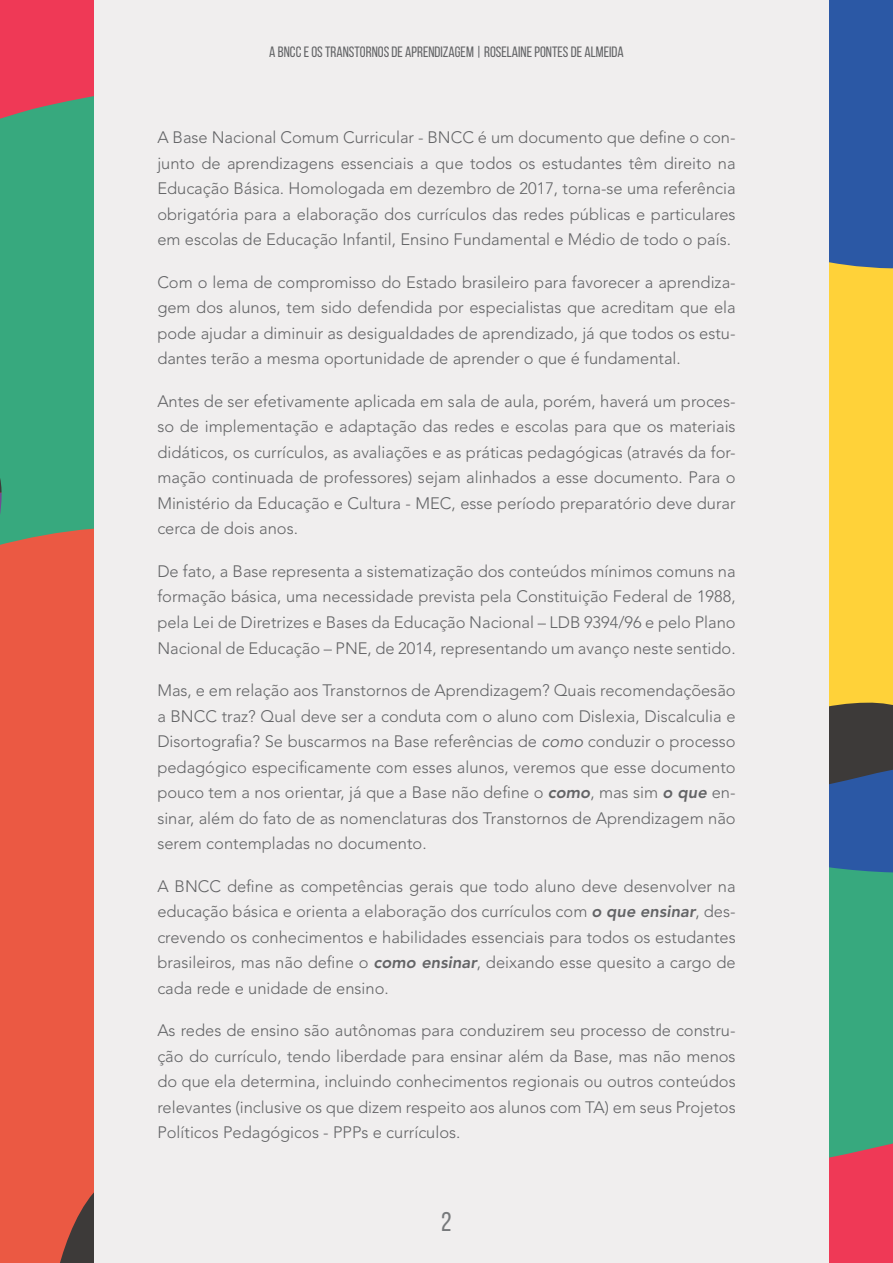
<style>
.page{position:relative;width:893px;height:1263px;background:#f0eeee}
.page>*{position:absolute;margin:0;border:0;box-sizing:border-box;transform-origin:0 0}
.t1{font:27px "Bebas Neue";color:#77797b}
.Normal_black{font:300 16.5px/25.5px "Avenir LT Std";color:#636466;text-align:justify}
.t2{font:15px "Bebas Neue";color:#636466}
.s1{font-weight:400;font-style:italic}
.s2{font-weight:800;font-style:italic}
</style>
<div class="page">
<svg style="left:829px;top:0;width:64px;height:650px;background:#a8a065"></svg>
<svg style="left:829px;top:650px;width:64px;height:613px;background:#697e6e"></svg>
<div style="left:0;top:676px;width:94px;height:587px;background:#eb5943"></div>
<svg style="left:0;top:0;width:94px;height:676px;background:#79866b"></svg>
<p class="t2" style="left:269px;top:44px;width:356px">A BNCC E OS TRANSTORNOS DE APRENDIZAGEM | ROSELAINE PONTES DE ALMEIDA</p>
<p class="Normal_black" style="left:157px;top:125px;width:580px">A Base Nacional Comum Curricular - BNCC é um documento que define o con&shy;junto de aprendizagens essenciais a que todos os estudantes têm direito na Educação Básica. Homologada em dezembro de 2017, torna-se uma referência obrigatória para a elaboração dos currículos das redes públicas e particulares em escolas de Educação Infantil, Ensino Fundamental e Médio de todo o país.</p>
<p class="Normal_black" style="left:157px;top:270px;width:580px">Com o lema de compromisso do Estado brasileiro para favorecer a aprendiza&shy;gem dos alunos, tem sido defendida por especialistas que acreditam que ela pode ajudar a diminuir as desigualdades de aprendizado, já que todos os estu&shy;dantes terão a mesma oportunidade de aprender o que é fundamental.</p>
<p class="Normal_black" style="left:157px;top:389px;width:580px">Antes de ser efetivamente aplicada em sala de aula, porém, haverá um proces&shy;so de implementação e adaptação das redes e escolas para que os materiais didáticos, os currículos, as avaliações e as práticas pedagógicas (através da for&shy;mação continuada de professores) sejam alinhados a esse documento. Para o Ministério da Educação e Cultura - MEC, esse período preparatório deve durar cerca de dois anos.</p>
<p class="Normal_black" style="left:157px;top:559px;width:580px">De fato, a Base representa a sistematização dos conteúdos mínimos comuns na formação básica, uma necessidade prevista pela Constituição Federal de 1988, pela Lei de Diretrizes e Bases da Educação Nacional – LDB 9394/96 e pelo Plano Nacional de Educação – PNE, de 2014, representando um avanço neste sentido.</p>
<p class="Normal_black" style="left:157px;top:678px;width:580px">Mas, e em relação aos Transtornos de Aprendizagem? Quais recomendaçõesão a BNCC traz? Qual deve ser a conduta com o aluno com Dislexia, Discalculia e Disortografia? Se buscarmos na Base referências de <span class="s1">como</span> conduzir o processo pedagógico especificamente com esses alunos, veremos que esse documento pouco tem a nos orientar, já que a Base não define o <span class="s2">como</span>, mas sim <span class="s2">o que</span> en&shy;sinar, além do fato de as nomenclaturas dos Transtornos de Aprendizagem não serem contempladas no documento.</p>
<p class="Normal_black" style="left:157px;top:873px;width:580px">A BNCC define as competências gerais que todo aluno deve desenvolver na educação básica e orienta a elaboração dos currículos com <span class="s2">o que ensinar</span>, des&shy;crevendo os conhecimentos e habilidades essenciais para todos os estudantes brasileiros, mas não define o <span class="s2">como ensinar</span>, deixando esse quesito a cargo de cada rede e unidade de ensino.</p>
<p class="Normal_black" style="left:157px;top:1018px;width:580px">As redes de ensino são autônomas para conduzirem seu processo de constru&shy;ção do currículo, tendo liberdade para ensinar além da Base, mas não menos do que ela determina, incluindo conhecimentos regionais ou outros conteúdos relevantes (inclusive os que dizem respeito aos alunos com TA) em seus Projetos Políticos Pedagógicos - PPPs e currículos.</p>
<h1 class="t1" style="left:441px;top:1207px;width:12px">2</h1>
</div>
